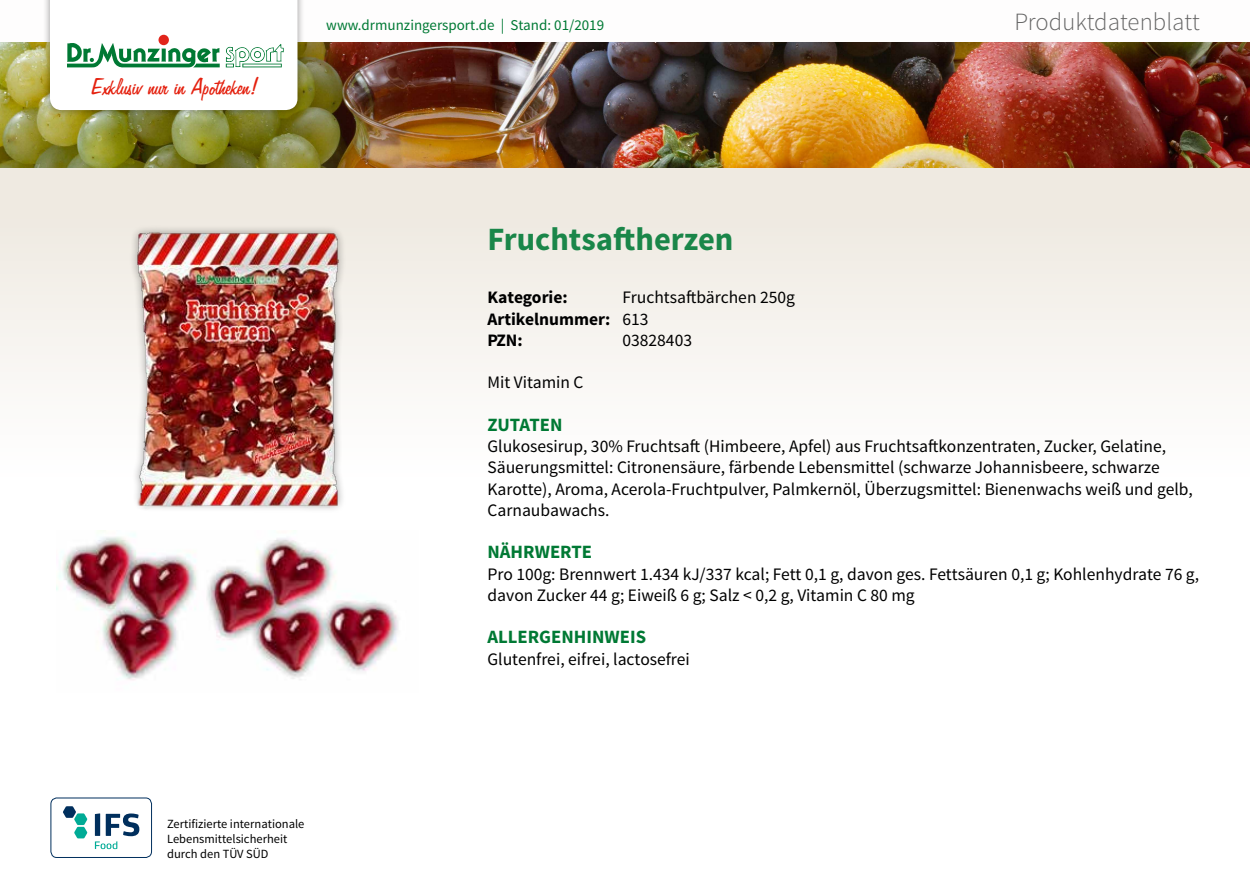
<style>
.page{position:relative;width:1250px;height:883px;background:#fff}
.page>*{position:absolute;margin:0;border:0;box-sizing:border-box;transform-origin:0 0}
.t1{font:700 32.5px "Source Sans Pro";color:#1a8649}
.t2{font:26.25px "Freehand 575 BT Regular B";color:#e4200e}
.t3{font:300 24.75px "Source Sans Pro";color:#666}
.t4{font:700 18.75px "Source Sans Pro";color:#007934}
.t5{font:17.5px/21.2px "Source Sans Pro";color:#000}
.t6{font:700 17.5px "Source Sans Pro";color:#000}
.t7{font:15px "Source Sans Pro";color:#007934}
.t8{font:12.5px/15px "Source Sans Pro";color:#000}
.s1{font-weight:700}
</style>
<div class="page">
<div style="left:0;top:169px;width:1250px;height:313px;background:linear-gradient(to bottom,#ede7dd,#fff)"></div>
<img style="left:0;top:42px;width:1250px;height:126px">
<div style="left:42px;top:0;width:263px;height:118px;background:#000;opacity:.4"></div>
<svg style="left:50px;top:0;width:248px;height:110px"></svg>
<div style="left:159px;top:35px;width:10px;height:10px;background:#e1251b;border-radius:50%"></div>
<div style="left:51px;top:797px;width:101px;height:60px;border:1px solid #002f5d;border-radius:6px"></div>
<svg style="left:63px;top:806px;width:24px;height:32px"></svg>
<svg style="left:95px;top:813px;width:44px;height:36px"></svg>
<img style="left:130px;top:225px;width:215px;height:285px">
<img style="left:56px;top:530px;width:342px;height:150px">
<h2 class="t2" style="left:92px;top:73px;width:168px">Exklusiv nur in Apotheken!</h2>
<p class="t7" style="left:326px;top:16px;width:279px">www.drmunzingersport.de | Stand: 01/2019</p>
<h3 class="t3" style="left:1014px;top:7px;width:187px">Produktdatenblatt</h3>
<h1 class="t1" style="left:488px;top:218px;width:247px">Fruchtsaftherzen</h1>
<p class="t5" style="left:488px;top:287px;width:309px;text-indent:135px">Fruchtsaftbärchen 250g<br><span class="s1">Artikelnummer:</span> 613<br><span class="s1">PZN:</span></p>
<p class="t6" style="left:488px;top:286px;width:82px">Kategorie:</p>
<p class="t5" style="left:622px;top:329px;width:71px">03828403</p>
<p class="t5" style="left:488px;top:372px;width:98px">Mit Vitamin C</p>
<p class="t4" style="left:488px;top:412px;width:77px">ZUTATEN</p>
<p class="t5" style="left:488px;top:436px;width:707px">Glukosesirup, 30% Fruchtsaft (Himbeere, Apfel) aus Fruchtsaftkonzentraten, Zucker, Gelatine, Säuerungsmittel: Citronensäure, färbende Lebensmittel (schwarze Johannisbeere, schwarze Karotte), Aroma, Acerola-Fruchtpulver, Palmkernöl, Überzugsmittel: Bienenwachs weiß und gelb, Carnaubawachs.</p>
<p class="t4" style="left:488px;top:540px;width:106px">NÄHRWERTE</p>
<p class="t5" style="left:488px;top:563px;width:713px">Pro 100g: Brennwert 1.434 kJ/337 kcal; Fett 0,1 g, davon ges. Fettsäuren 0,1 g; Kohlenhydrate 76 g, davon Zucker 44 g; Eiweiß 6 g; Salz &lt; 0,2 g, Vitamin C 80 mg</p>
<p class="t4" style="left:488px;top:625px;width:160px">ALLERGENHINWEIS</p>
<p class="t5" style="left:488px;top:648px;width:204px">Glutenfrei, eifrei, lactosefrei</p>
<p class="t8" style="left:167px;top:816px;width:139px">Zertifizierte internationale<br>Lebensmittelsicherheit durch den TÜV SÜD</p>
</div>
